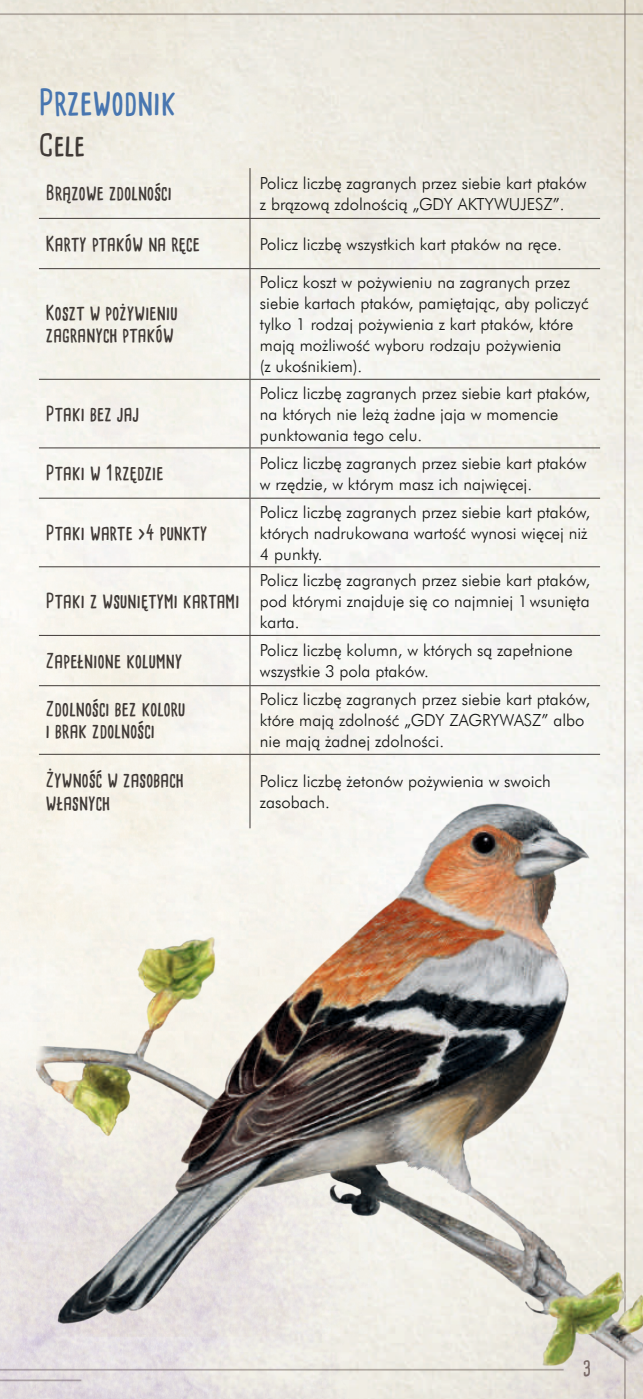
<style>
.page{position:relative;width:643px;height:1399px;background:#fff}
.page>*{position:absolute;margin:0;border:0;box-sizing:border-box;transform-origin:0 0}
.t1{font:35px "Cardenio Modern Bold PL";color:#4876b0}
.t2{font:29.75px "Cardenio Modern Bold PL";color:#403a37}
.t3{font:20.12px/22.8px "Cardenio Modern Bold PL";color:#403a37}
.t4{font:20.12px "Cardenio Modern Bold PL";color:#796b62}
.t5{font:16.62px/21px "Futura Lt EU Normal";color:#131413}
</style>
<div class="page">
<hr style="left:623px;top:0;width:2px;height:1398px;background:#746861">
<hr style="left:0;top:13px;width:642px;height:2px;background:#746861">
<img style="left:0;top:55px;width:642px;height:1343px">
<hr style="left:249px;top:168px;width:1px;height:50px;background:#403a37">
<hr style="left:39px;top:218px;width:211px;height:1px;background:#403a37">
<hr style="left:250px;top:218px;width:349px;height:1px;background:#403a37">
<hr style="left:249px;top:219px;width:1px;height:49px;background:#403a37">
<hr style="left:39px;top:268px;width:211px;height:1px;background:#403a37">
<hr style="left:250px;top:268px;width:349px;height:1px;background:#403a37">
<hr style="left:249px;top:269px;width:1px;height:110px;background:#403a37">
<hr style="left:39px;top:379px;width:211px;height:1px;background:#403a37">
<hr style="left:250px;top:379px;width:349px;height:1px;background:#403a37">
<hr style="left:249px;top:380px;width:1px;height:67px;background:#403a37">
<hr style="left:39px;top:447px;width:211px;height:1px;background:#403a37">
<hr style="left:250px;top:447px;width:349px;height:1px;background:#403a37">
<hr style="left:249px;top:448px;width:1px;height:50px;background:#403a37">
<hr style="left:39px;top:498px;width:211px;height:1px;background:#403a37">
<hr style="left:250px;top:498px;width:349px;height:1px;background:#403a37">
<hr style="left:249px;top:498px;width:1px;height:68px;background:#403a37">
<hr style="left:39px;top:566px;width:211px;height:1px;background:#403a37">
<hr style="left:250px;top:566px;width:349px;height:1px;background:#403a37">
<hr style="left:249px;top:567px;width:1px;height:68px;background:#403a37">
<hr style="left:39px;top:635px;width:211px;height:1px;background:#403a37">
<hr style="left:250px;top:635px;width:349px;height:1px;background:#403a37">
<hr style="left:249px;top:636px;width:1px;height:49px;background:#403a37">
<hr style="left:39px;top:685px;width:211px;height:1px;background:#403a37">
<hr style="left:250px;top:685px;width:349px;height:1px;background:#403a37">
<hr style="left:249px;top:686px;width:1px;height:68px;background:#403a37">
<hr style="left:39px;top:754px;width:211px;height:1px;background:#403a37">
<hr style="left:250px;top:754px;width:349px;height:1px;background:#403a37">
<hr style="left:249px;top:754px;width:1px;height:74px;background:#403a37">
<img style="left:36px;top:783px;width:606px;height:604px">
<svg style="left:638px;top:1394px;width:5px;height:5px"></svg>
<h1 class="t1" style="left:39px;top:78px;width:139px">Przewodnik</h1>
<h2 class="t2" style="left:39px;top:125px;width:48px">Cele</h2>
<p class="t3" style="left:46px;top:181px;width:128px">Brązowe zdolności</p>
<p class="t5" style="left:260px;top:173px;width:328px">Policz liczbę zagranych przez siebie kart ptaków z brązową zdolnością „GDY AKTYWUJESZ”.</p>
<p class="t3" style="left:46px;top:232px;width:155px">Karty ptaków na ręce</p>
<p class="t5" style="left:260px;top:234px;width:303px">Policz liczbę wszystkich kart ptaków na ręce.</p>
<p class="t3" style="left:46px;top:301px;width:133px">Koszt w pożywieniu zagranych ptaków</p>
<p class="t3" style="left:46px;top:402px;width:95px">Ptaki bez jaj</p>
<p class="t5" style="left:260px;top:272px;width:330px">Policz koszt w pożywieniu na zagranych przez siebie kartach ptaków, pamiętając, aby policzyć tylko 1 rodzaj pożywienia z kart ptaków, które mają możliwość wyboru rodzaju pożywienia<br>(z ukośnikiem).</p>
<p class="t5" style="left:260px;top:383px;width:331px">Policz liczbę zagranych przez siebie kart ptaków, na których nie leżą żadne jaja w momencie punktowania tego celu.</p>
<p class="t3" style="left:46px;top:461px;width:119px">Ptaki w 1rzędzie</p>
<p class="t5" style="left:260px;top:453px;width:328px">Policz liczbę zagranych przez siebie kart ptaków w rzędzie, w którym masz ich najwięcej.</p>
<p class="t3" style="left:46px;top:520px;width:163px">Ptaki warte &gt;4 punkty</p>
<p class="t5" style="left:260px;top:502px;width:331px">Policz liczbę zagranych przez siebie kart ptaków, których nadrukowana wartość wynosi więcej niż<br>4 punkty.</p>
<p class="t3" style="left:46px;top:589px;width:195px">Ptaki z wsuniętymi kartami</p>
<p class="t5" style="left:260px;top:570px;width:331px;text-align:justify">Policz liczbę zagranych przez siebie kart ptaków, pod którymi znajduje się co najmniej 1wsunięta karta.</p>
<p class="t3" style="left:46px;top:648px;width:138px">Zapełnione kolumny</p>
<p class="t5" style="left:260px;top:640px;width:314px">Policz liczbę kolumn, w których są zapełnione wszystkie 3 pola ptaków.</p>
<p class="t3" style="left:46px;top:697px;width:141px">Zdolności bez koloru i brak zdolności</p>
<p class="t5" style="left:260px;top:689px;width:331px">Policz liczbę zagranych przez siebie kart ptaków, które mają zdolność „GDY ZAGRYWASZ” albo nie mają żadnej zdolności.</p>
<p class="t3" style="left:46px;top:768px;width:139px">Żywność w zasobach własnych</p>
<p class="t5" style="left:260px;top:771px;width:292px">Policz liczbę żetonów pożywienia w swoich zasobach.</p>
<p class="t4" style="left:582px;top:1355px;width:10px">3</p>
</div>
